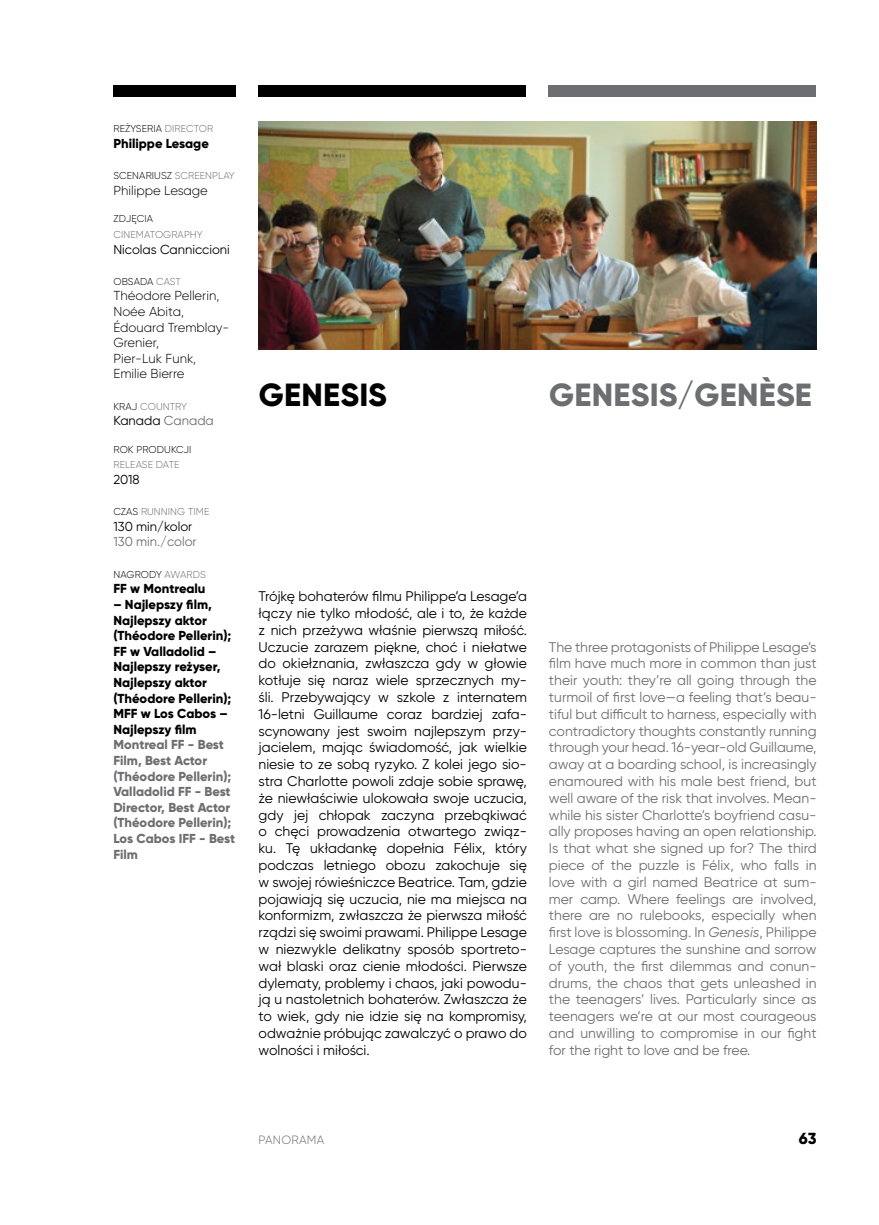
<style>
.page{position:relative;width:879px;height:1225px;background:#fff}
.page>*{position:absolute;margin:0;border:0;box-sizing:border-box;transform-origin:0 0}
.t1{font:800 32px "Gilroy";letter-spacing:.01em;color:#6d6e71}
.t2{font:800 32px "Gilroy";letter-spacing:.01em;color:#000}
.t3{font:800 16px "Gilroy";color:#000}
.t4{font:14px/16.8px "Gilroy";color:#000;text-align:justify}
.t5{font:14px/16.8px "Gilroy";color:#6d6e71;text-align:justify}
.t6{font:800 13px/15.6px "Gilroy";color:#000}
.t7{font:800 13px/15.6px "Gilroy";color:#6d6e71}
.t8{font:300 13px/15.6px "Gilroy";color:#000}
.t9{font:13px "Gilroy";color:#000}
.t10{font:13px "Gilroy";color:#6d6e71}
.t11{font:300 12px "Gilroy";letter-spacing:.02em;color:#6d6e71}
.t12{font:300 10px "Gilroy";letter-spacing:.01em;color:#000}
.t13{font:300 10px "Gilroy";letter-spacing:.01em;color:#6d6e71}
.s1{color:#6d6e71}
.s2{color:#000}
.s3{font-style:italic}
</style>
<div class="page">
<div style="left:259px;top:85px;width:267px;height:11px;background:#000"></div>
<div style="left:548px;top:85px;width:268px;height:11px;background:#6d6e71"></div>
<div style="left:113px;top:85px;width:123px;height:11px;background:#000"></div>
<img style="left:259px;top:122px;width:557px;height:227px">
<p class="t12" style="left:113px;top:123px;width:101px">REŻYSERIA <span class="s1">DIRECTOR</span></p>
<p class="t6" style="left:113px;top:135px;width:97px">Philippe Lesage</p>
<p class="t12" style="left:113px;top:169px;width:123px">SCENARIUSZ <span class="s1">SCREENPLAY</span></p>
<p class="t8" style="left:113px;top:182px;width:96px">Philippe Lesage</p>
<p class="t12" style="left:113px;top:213px;width:41px">ZDJĘCIA</p>
<p class="t13" style="left:113px;top:228px;width:91px">CINEMATOGRAPHY</p>
<p class="t9" style="left:113px;top:241px;width:118px">Nicolas Canniccioni</p>
<p class="t12" style="left:113px;top:275px;width:69px">OBSADA <span class="s1">CAST</span></p>
<p class="t8" style="left:113px;top:288px;width:117px">Théodore Pellerin,<br>Noée Abita,<br>Édouard Tremblay-<br>Grenier,<br>Pier-Luk Funk,<br>Emilie Bierre</p>
<p class="t13" style="left:113px;top:400px;width:75px"><span class="s2">KRAJ</span> COUNTRY</p>
<p class="t9" style="left:113px;top:413px;width:102px">Kanada <span class="s1">Canada</span></p>
<p class="t12" style="left:113px;top:443px;width:80px">ROK PRODUKCJI</p>
<p class="t13" style="left:113px;top:459px;width:68px">RELEASE DATE</p>
<p class="t9" style="left:113px;top:471px;width:28px">2018</p>
<p class="t13" style="left:113px;top:505px;width:97px"><span class="s2">CZAS</span> RUNNING TIME</p>
<p class="t9" style="left:113px;top:518px;width:80px">130 min/kolor</p>
<p class="t10" style="left:113px;top:534px;width:85px">130 min./color</p>
<p class="t12" style="left:113px;top:568px;width:94px">NAGRODY <span class="s1">AWARDS</span></p>
<p class="t6" style="left:113px;top:581px;width:94px">FF w Montrealu</p>
<p class="t6" style="left:113px;top:596px;width:119px">– Najlepszy film,<br>Najlepszy aktor (Théodore Pellerin);<br>FF w Valladolid –<br>Najlepszy reżyser,<br>Najlepszy aktor (Théodore Pellerin);<br>MFF w Los Cabos –<br>Najlepszy film</p>
<p class="t7" style="left:113px;top:737px;width:123px">Montreal FF - Best<br>Film, Best Actor (Théodore Pellerin);<br>Valladolid FF - Best<br>Director, Best Actor (Théodore Pellerin);<br>Los Cabos IFF - Best<br>Film</p>
<h1 class="t2" style="left:259px;top:374px;width:130px">GENESIS</h1>
<h1 class="t1" style="left:549px;top:374px;width:264px">GENESIS/GENÈSE</h1>
<p class="t4" style="left:259px;top:587px;width:270px">Trójkę bohaterów filmu Philippe’a Lesage’a łączy nie tylko młodość, ale i to, że każde z nich przeżywa właśnie pierwszą miłość.<br>Uczucie zarazem piękne, choć i niełatwe do okiełznania, zwłaszcza gdy w głowie kotłuje się naraz wiele sprzecznych my&shy;śli. Przebywający w szkole z internatem 16-letni Guillaume coraz bardziej zafa&shy;scynowany jest swoim najlepszym przy&shy;jacielem, mając świadomość, jak wielkie niesie to ze sobą ryzyko. Z kolei jego sio&shy;stra Charlotte powoli zdaje sobie sprawę, że niewłaściwie ulokowała swoje uczucia, gdy jej chłopak zaczyna przebąkiwać o chęci prowadzenia otwartego związ&shy;ku. Tę układankę dopełnia Félix, który podczas letniego obozu zakochuje się w swojej rówieśniczce Beatrice. Tam, gdzie pojawiają się uczucia, nie ma miejsca na konformizm, zwłaszcza że pierwsza miłość rządzi się swoimi prawami. Philippe Lesage w niezwykle delikatny sposób sportreto&shy;wał blaski oraz cienie młodości. Pierwsze dylematy, problemy i chaos, jaki powodu&shy;ją u nastoletnich bohaterów. Zwłaszcza że to wiek, gdy nie idzie się na kompromisy, odważnie próbując zawalczyć o prawo do wolności i miłości.</p>
<p class="t5" style="left:549px;top:638px;width:269px">The three protagonists of Philippe Lesage’s film have much more in common than just their youth: they’re all going through the turmoil of first love—a feeling that’s beau&shy;tiful but difficult to harness, especially with contradictory thoughts constantly running through your head. 16-year-old Guillaume, away at a boarding school, is increasingly enamoured with his male best friend, but well aware of the risk that involves. Mean&shy;while his sister Charlotte’s boyfriend casu&shy;ally proposes having an open relationship.<br>Is that what she signed up for? The third piece of the puzzle is Félix, who falls in love with a girl named Beatrice at sum&shy;mer camp. Where feelings are involved, there are no rulebooks, especially when first love is blossoming. In <span class="s3">Genesis</span>, Philippe Lesage captures the sunshine and sorrow of youth, the first dilemmas and conun&shy;drums, the chaos that gets unleashed in the teenagers’ lives. Particularly since as teenagers we’re at our most courageous and unwilling to compromise in our fight for the right to love and be free.</p>
<p class="t11" style="left:259px;top:1132px;width:67px">PANORAMA</p>
<p class="t3" style="left:799px;top:1127px;width:19px">63</p>
</div>
